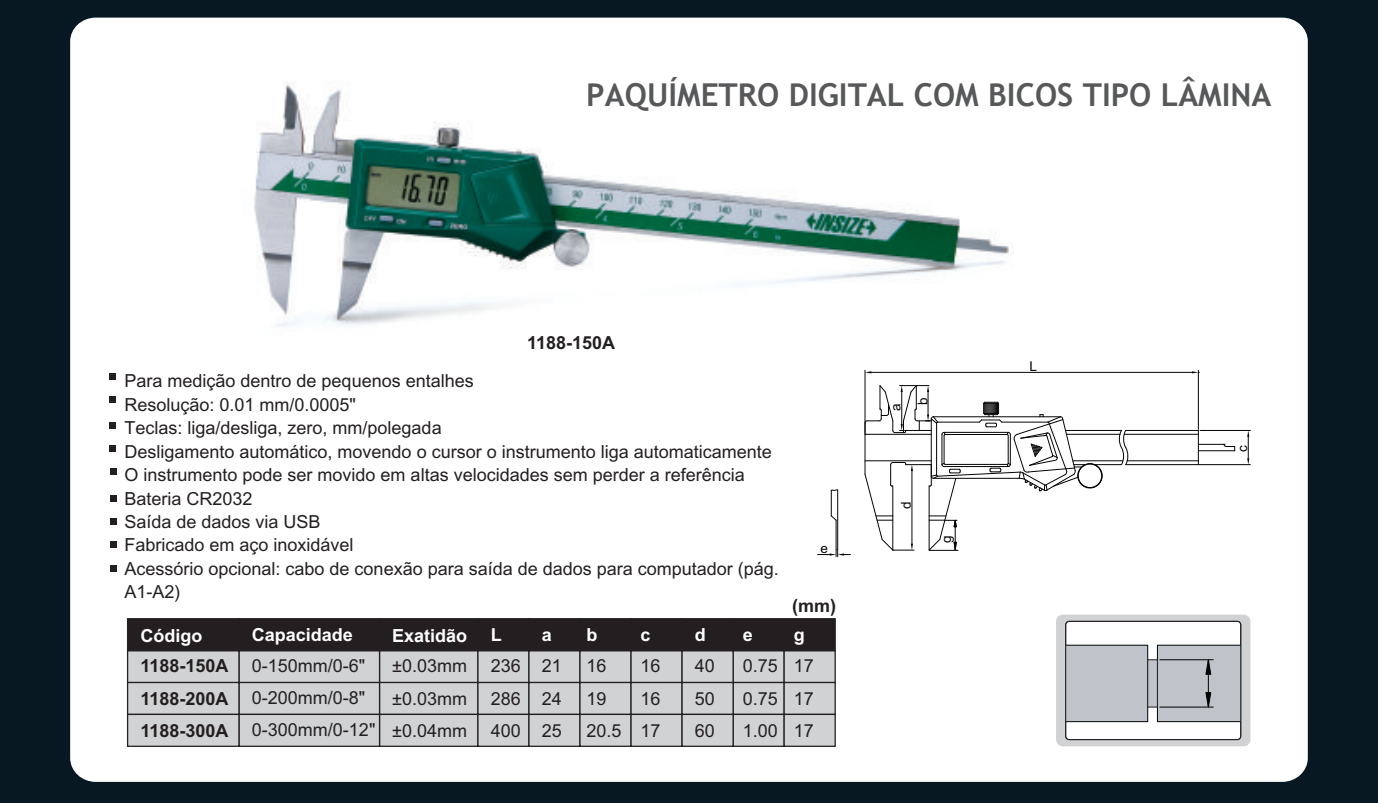
<style>
.page{position:relative;width:1378px;height:803px;background:#071822}
.page>*{position:absolute;margin:0;border:0;box-sizing:border-box;transform-origin:0 0}
.t1{font:700 31.5px "Trebuchet MS";color:#57585a}
.t2{font:18px/32.2px "Arial";color:#231f20}
.t3{font:700 18px/31.7px "Arial";color:#231f20}
.t4{font:700 18px/30.4px "Arial";color:#fff}
.t5{font:700 18px "Arial";color:#fff}
.t6{font:13.5px/26.8px "Arial";color:#040503;text-align:center}
.t7{font:13.5px "Arial";color:#010202}
.s1{font-weight:700;color:#fff}
.s2{color:#fff}
.s3{font-weight:400;color:#231f20}
</style>
<div class="page">
<div style="left:70px;top:18px;width:1237px;height:764px;background:#fff;border-radius:25px"></div>
<img style="left:254px;top:81px;width:755px;height:246px">
<div style="left:110px;top:373px;width:6px;height:7px;background:#231f20"></div>
<svg style="left:110px;top:397px;width:6px;height:6px"></svg>
<div style="left:110px;top:422px;width:6px;height:7px;background:#231f20"></div>
<div style="left:110px;top:445px;width:6px;height:7px;background:#231f20"></div>
<div style="left:110px;top:495px;width:6px;height:7px;background:#231f20"></div>
<svg style="left:110px;top:519px;width:6px;height:6px"></svg>
<div style="left:110px;top:468px;width:6px;height:7px;background:#231f20"></div>
<svg style="left:110px;top:542px;width:6px;height:6px"></svg>
<div style="left:110px;top:565px;width:6px;height:7px;background:#231f20"></div>
<div style="left:1056px;top:615px;width:194px;height:131px;background:#d1d2d4;border-radius:7px"></div>
<div style="left:1065px;top:621px;width:176px;height:119px;background:#fff;border:1px solid #231f20;border-radius:3px"></div>
<hr style="left:837px;top:490px;width:1px;height:60px;background:#040503">
<hr style="left:836px;top:520px;width:1px;height:30px;background:#040503">
<svg style="left:830px;top:489px;width:8px;height:32px"></svg>
<svg style="left:817px;top:550px;width:33px;height:7px"></svg>
<hr style="left:1198px;top:430px;width:1px;height:35px;background:#040503">
<hr style="left:1125px;top:464px;width:73px;height:1px;background:#040503">
<hr style="left:1127px;top:460px;width:71px;height:1px;background:#040503">
<hr style="left:1125px;top:430px;width:73px;height:1px;background:#040503">
<hr style="left:1124px;top:434px;width:74px;height:1px;background:#040503">
<svg style="left:1198px;top:444px;width:37px;height:7px"></svg>
<hr style="left:864px;top:370px;width:1px;height:63px;background:#040503">
<hr style="left:1198px;top:370px;width:1px;height:59px;background:#040503">
<hr style="left:871px;top:372px;width:321px;height:1px;background:#040503">
<svg style="left:1192px;top:371px;width:7px;height:2px"></svg>
<hr style="left:1199px;top:464px;width:51px;height:1px;background:#040503">
<hr style="left:1200px;top:430px;width:50px;height:1px;background:#040503">
<svg style="left:1247px;top:431px;width:2px;height:34px"></svg>
<div style="left:127px;top:650px;width:113px;height:33px;background:#d1d2d4"></div>
<div style="left:127px;top:682px;width:113px;height:33px;background:#d1d2d4;border:1px solid #231f20"></div>
<div style="left:127px;top:714px;width:113px;height:33px;background:#d1d2d4;border:1px solid #231f20"></div>
<div style="left:127px;top:618px;width:113px;height:33px;background:#231f20;border:1px solid #231f20"></div>
<div style="left:379px;top:650px;width:99px;height:33px;background:#d1d2d4"></div>
<div style="left:379px;top:682px;width:99px;height:33px;background:#d1d2d4;border:1px solid #231f20"></div>
<div style="left:379px;top:714px;width:99px;height:33px;background:#d1d2d4;border:1px solid #231f20"></div>
<div style="left:379px;top:618px;width:99px;height:33px;background:#231f20;border:1px solid #231f20"></div>
<div style="left:238px;top:650px;width:142px;height:33px;background:#d1d2d4;border:1px solid #231f20"></div>
<div style="left:238px;top:682px;width:142px;height:33px;background:#d1d2d4;border:1px solid #231f20"></div>
<div style="left:238px;top:714px;width:142px;height:33px;background:#d1d2d4;border:1px solid #231f20"></div>
<div style="left:238px;top:618px;width:142px;height:33px;background:#231f20;border:1px solid #231f20"></div>
<div style="left:477px;top:650px;width:52px;height:33px;background:#d1d2d4;border:1px solid #231f20"></div>
<div style="left:477px;top:682px;width:52px;height:33px;background:#d1d2d4;border:1px solid #231f20"></div>
<div style="left:477px;top:714px;width:52px;height:33px;background:#d1d2d4;border:1px solid #231f20"></div>
<div style="left:528px;top:650px;width:52px;height:33px;background:#d1d2d4;border:1px solid #231f20"></div>
<div style="left:528px;top:682px;width:52px;height:33px;background:#d1d2d4;border:1px solid #231f20"></div>
<div style="left:528px;top:714px;width:52px;height:33px;background:#d1d2d4;border:1px solid #231f20"></div>
<div style="left:579px;top:650px;width:53px;height:33px;background:#d1d2d4;border:1px solid #231f20"></div>
<div style="left:579px;top:682px;width:53px;height:33px;background:#d1d2d4;border:1px solid #231f20"></div>
<div style="left:579px;top:714px;width:53px;height:33px;background:#d1d2d4;border:1px solid #231f20"></div>
<div style="left:630px;top:650px;width:53px;height:33px;background:#d1d2d4;border:1px solid #231f20"></div>
<div style="left:630px;top:682px;width:53px;height:33px;background:#d1d2d4;border:1px solid #231f20"></div>
<div style="left:630px;top:714px;width:53px;height:33px;background:#d1d2d4;border:1px solid #231f20"></div>
<div style="left:732px;top:650px;width:53px;height:33px;background:#d1d2d4"></div>
<div style="left:732px;top:682px;width:53px;height:33px;background:#d1d2d4;border:1px solid #231f20"></div>
<div style="left:732px;top:714px;width:53px;height:33px;background:#d1d2d4;border:1px solid #231f20"></div>
<div style="left:477px;top:618px;width:52px;height:33px;background:#231f20;border:1px solid #231f20"></div>
<div style="left:528px;top:618px;width:52px;height:33px;background:#231f20;border:1px solid #231f20"></div>
<div style="left:579px;top:618px;width:53px;height:33px;background:#231f20;border:1px solid #231f20"></div>
<div style="left:630px;top:618px;width:53px;height:33px;background:#231f20;border:1px solid #231f20"></div>
<div style="left:732px;top:618px;width:53px;height:33px;background:#231f20;border:1px solid #231f20"></div>
<div style="left:681px;top:650px;width:53px;height:33px;background:#d1d2d4;border:1px solid #231f20"></div>
<div style="left:681px;top:682px;width:53px;height:33px;background:#d1d2d4;border:1px solid #231f20"></div>
<div style="left:681px;top:714px;width:53px;height:33px;background:#d1d2d4;border:1px solid #231f20"></div>
<div style="left:681px;top:618px;width:53px;height:33px;background:#231f20;border:1px solid #231f20"></div>
<div style="left:783px;top:650px;width:53px;height:33px;background:#d1d2d4;border:1px solid #231f20"></div>
<div style="left:783px;top:682px;width:53px;height:33px;background:#d1d2d4;border:1px solid #231f20"></div>
<div style="left:783px;top:714px;width:53px;height:33px;background:#d1d2d4;border:1px solid #231f20"></div>
<div style="left:783px;top:618px;width:53px;height:33px;background:#231f20;border:1px solid #231f20"></div>
<div style="left:1067px;top:645px;width:81px;height:78px;background:#bfc4ca"></div>
<svg style="left:1156px;top:644px;width:83px;height:79px;background:#b3b7bd"></svg>
<div style="left:1147px;top:659px;width:10px;height:48px;background:#bfc4ca;border:1px solid #231f20"></div>
<div style="left:1065px;top:621px;width:176px;height:119px;border:1px solid #231f20;border-radius:3px"></div>
<svg style="left:864px;top:385px;width:264px;height:166px"></svg>
<p class="t1" style="left:586px;top:75px;width:687px">PAQUÍMETRO DIGITAL COM BICOS TIPO LÂMINA</p>
<p class="t3" style="left:527px;top:328px;width:90px">1188-150A</p>
<p class="t2" style="left:124px;top:369px;width:656px;line-height:23.4px">Para medição dentro de pequenos entalhes<br>Resolução: 0.01 mm/0.0005"<br>Teclas: liga/desliga, zero, mm/polegada<br>Desligamento automático, movendo o cursor o instrumento liga automaticamente O instrumento pode ser movido em altas velocidades sem perder a referência Bateria CR2032<br>Saída de dados via USB<br>Fabricado em aço inoxidável<br>Acessório opcional: cabo de conexão para saída de dados para computador (pág.<br>A1-A2)</p>
<p class="t2" style="left:252px;top:621px;width:115px;line-height:30.4px"><span class="s1">Capacidade<br></span>0-150mm/0-6"</p>
<p class="t2" style="left:252px;top:683px;width:125px">0-200mm/0-8"<br>0-300mm/0-12"</p>
<p class="t3" style="left:140px;top:621px;width:90px"><span class="s2">Código<br></span>1188-150A<br>1188-200A<br>1188-300A</p>
<p class="t4" style="left:392px;top:621px;width:77px">Exatidão <span class="s3">±0.03mm</span></p>
<p class="t2" style="left:392px;top:684px;width:76px">±0.03mm ±0.04mm</p>
<p class="t2" style="left:695px;top:620px;width:22px"><span class="s1">d<br></span>40<br>50<br>60</p>
<p class="t5" style="left:491px;top:628px;width:12px">L</p>
<p class="t5" style="left:542px;top:628px;width:12px">a</p>
<p class="t5" style="left:586px;top:628px;width:12px">b</p>
<p class="t5" style="left:640px;top:628px;width:12px">c</p>
<p class="t5" style="left:742px;top:628px;width:12px">e</p>
<p class="t2" style="left:542px;top:652px;width:22px;text-align:justify">21<br>24<br>25</p>
<p class="t2" style="left:586px;top:652px;width:37px">16<br>19<br>20.5</p>
<p class="t2" style="left:640px;top:652px;width:22px;text-align:justify">16<br>16<br>17</p>
<p class="t2" style="left:742px;top:652px;width:37px;text-align:justify">0.75<br>0.75<br>1.00</p>
<p class="t2" style="left:491px;top:652px;width:32px;text-align:justify">236<br>286<br>400</p>
<p class="t6" style="left:820px;top:537px;width:9px">e</p>
<p class="t3" style="left:792px;top:592px;width:45px">(mm)</p>
<p class="t2" style="left:794px;top:620px;width:22px"><span class="s1">g<br></span>17<br>17<br>17</p>
<p class="t6" style="left:884px;top:411px;width:15px;rotate:-90deg">a b</p>
<p class="t6" style="left:894px;top:509px;width:9px;rotate:-90deg">d</p>
<p class="t7" style="left:941px;top:543px;width:9px;rotate:-90deg">g</p>
<p class="t6" style="left:1029px;top:354px;width:9px">L</p>
<p class="t6" style="left:1230px;top:452px;width:8px;rotate:-90deg">c</p>
</div>
